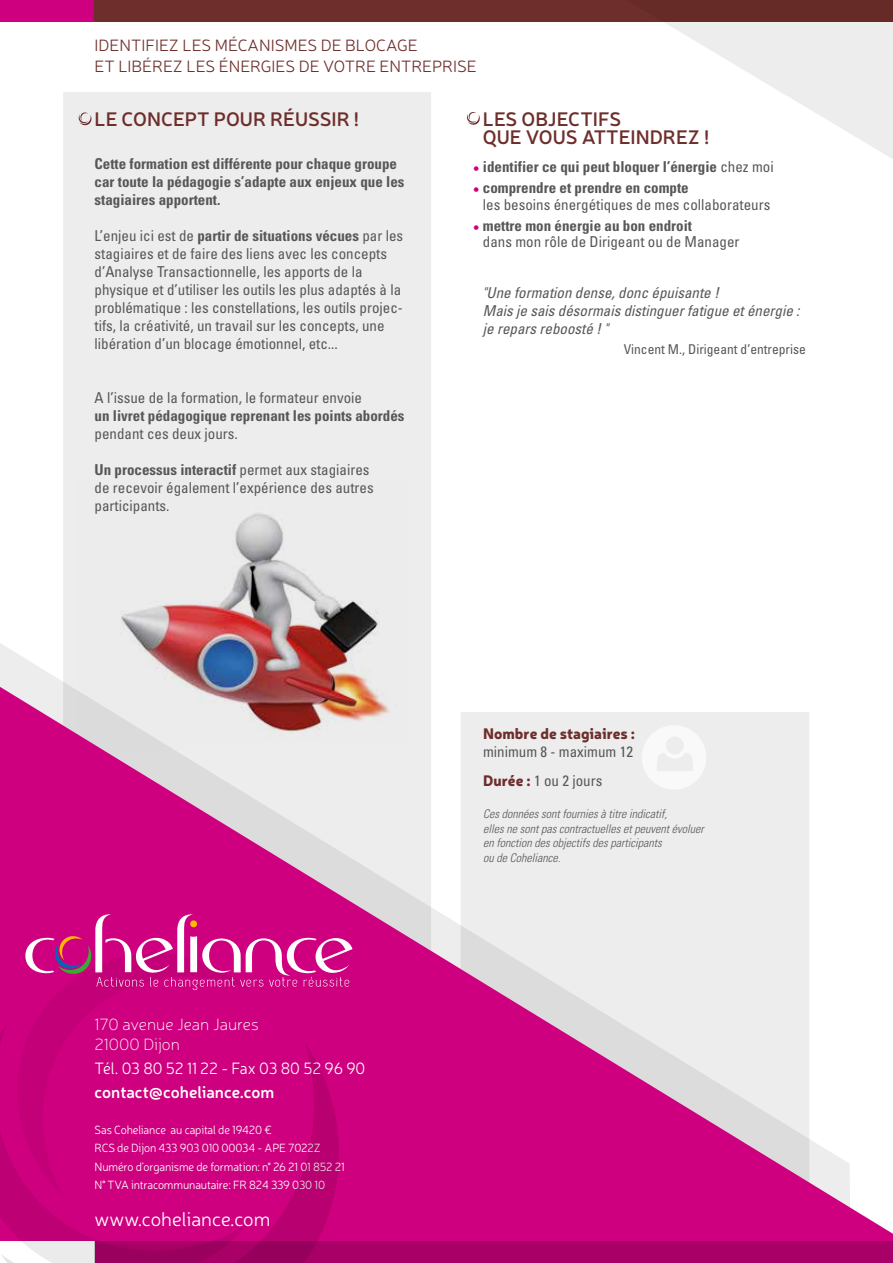
<style>
.page{position:relative;width:893px;height:1263px;background:#fff}
.page>*{position:absolute;margin:0;border:0;box-sizing:border-box;transform-origin:0 0}
.t1{font:600 19.5px/18.1px "Neris";color:#6e2e2b}
.t2{font:300 19.5px "Neris";color:#fff}
.t3{font:300 16.5px/21px "Neris";color:#6e2e2b}
.t4{font:100 16.5px/19.8px "Neris";color:#fff}
.t5{font:300 16.5px "Neris";letter-spacing:-.005em;color:#fff;scale:.94 1}
.t6{font:600 16.5px "Neris";color:#fff}
.t7{font:condensed 15px/18px "Univers";color:#575756}
.t8{font:700 condensed 15px/18px "Univers";color:#575756}
.t9{font:italic condensed 15px/18px "Univers";color:#575756}
.t10{font:900 15px "Neris";color:#6e2e2b}
.t11{font:condensed 15px/21px "Univers";color:#cf007f}
.t12{font:condensed 13.5px "Univers";color:#575756}
.t13{font:300 12px/18.1px "Neris";letter-spacing:-.01em;color:#fff;scale:.94 1}
.t14{font:italic 300 condensed 12px/14.4px "Univers";color:#575756}
.s1{font-weight:700}
.s2{font-weight:400}
.s3{font-family:"Neris";font-weight:900;font-stretch:normal;color:#6e2e2b}
</style>
<div class="page">
<div style="left:63px;top:92px;width:368px;height:538px;background:#ededed"></div>
<img style="left:77px;top:480px;width:338px;height:150px">
<img style="left:0;top:630px;width:431px;height:57px">
<svg style="left:0;top:687px;width:893px;height:555px"></svg>
<div style="left:95px;top:1242px;width:798px;height:21px;background:#a80067"></div>
<svg style="left:248px;top:1042px;width:91px;height:221px;background:#c30077"></svg>
<svg style="left:0;top:1024px;width:248px;height:239px;fill:#cf007f"></svg>
<svg style="left:17px;top:953px;width:234px;height:244px;background:#cd007e"></svg>
<svg style="left:25px;top:914px;width:327px;height:76px;background:#d32890"></svg>
<div style="left:0;top:0;width:95px;height:21px;background:#cf007f"></div>
<div style="left:95px;top:0;width:798px;height:21px;background:#6e2e2b"></div>
<svg style="left:591px;top:21px;width:302px;height:138px"></svg>
<svg style="left:78px;top:112px;width:14px;height:14px"></svg>
<svg style="left:461px;top:712px;width:348px;height:471px;background:#e4b4d1"></svg>
<svg style="left:642px;top:725px;width:64px;height:65px"></svg>
<svg style="left:467px;top:112px;width:13px;height:13px"></svg>
<p class="t3" style="left:95px;top:34px;width:384px">IDENTIFIEZ LES MÉCANISMES DE BLOCAGE<br>ET LIBÉREZ LES ÉNERGIES DE VOTRE ENTREPRISE</p>
<h1 class="t1" style="left:95px;top:109px;width:266px">LE CONCEPT POUR RÉUSSIR !</h1>
<p class="t8" style="left:95px;top:155px;width:311px">Cette formation est différente pour chaque groupe car toute la pédagogie s’adapte aux enjeux que les stagiaires apportent.</p>
<p class="t7" style="left:95px;top:227px;width:310px">L’enjeu ici est de <span class="s1">partir de situations vécues</span> par les stagiaires et de faire des liens avec les concepts d’Analyse Transactionnelle, les apports de la physique et d’utiliser les outils les plus adaptés à la problématique : les constellations, les outils projec&shy;tifs, la créativité, un travail sur les concepts, une libération d’un blocage émotionnel, etc...</p>
<p class="t7" style="left:95px;top:389px;width:269px">A l’issue de la formation, le formateur envoie</p>
<p class="t8" style="left:95px;top:407px;width:311px">un livret pédagogique reprenant les points abordés</p>
<p class="t7" style="left:95px;top:425px;width:145px">pendant ces deux jours.</p>
<p class="t7" style="left:95px;top:461px;width:281px"><span class="s1">Un processus interactif</span> permet aux stagiaires de recevoir également l’expérience des autres participants.</p>
<h1 class="t1" style="left:483px;top:109px;width:228px">LES OBJECTIFS<br>QUE VOUS ATTEINDREZ !</h1>
<p class="t8" style="left:483px;top:156px;width:292px;line-height:21px">identifier ce qui peut bloquer l’énergie <span class="s2">chez moi </span>comprendre et prendre en compte</p>
<p class="t7" style="left:483px;top:195px;width:289px">les besoins énergétiques de mes collaborateurs</p>
<p class="t8" style="left:483px;top:216px;width:211px">mettre mon énergie au bon endroit</p>
<p class="t7" style="left:483px;top:233px;width:258px">dans mon rôle de Dirigeant ou de Manager</p>
<p class="t9" style="left:483px;top:284px;width:318px">"Une formation dense, donc épuisante !<br>Mais je sais désormais distinguer fatigue et énergie : je repars reboosté ! "</p>
<p class="t12" style="left:624px;top:341px;width:183px">Vincent M., Dirigeant d’entreprise</p>
<p class="t11" style="left:474px;top:158px;width:6px">• •</p>
<p class="t11" style="left:474px;top:217px;width:6px">•</p>
<p class="t4" style="left:95px;top:1014px;width:166px">170 avenue Jean Jaures<br>21000 Dijon</p>
<p class="t5" style="left:95px;top:1058px;width:290px">Tél. 03 80 52 11 22 - Fax 03 80 52 96 90</p>
<p class="t6" style="left:95px;top:1081px;width:181px">contact@coheliance.com</p>
<p class="t13" style="left:95px;top:1120px;width:268px">Sas Coheliance au capital de 19420 €<br>RCS de Dijon 433 903 010 00034 - APE 7022Z Numéro d’organisme de formation: n° 26 21 01 852 21<br>N° TVA intracommunautaire: FR 824 339 030 10</p>
<h1 class="t2" style="left:95px;top:1206px;width:177px">www.coheliance.com</h1>
<p class="t10" style="left:483px;top:723px;width:153px">Nombre de stagiaires :</p>
<p class="t7" style="left:483px;top:737px;width:151px;line-height:28.7px">minimum 8 - maximum 12<br><span class="s3">Durée :</span> 1 ou 2 jours</p>
<p class="t14" style="left:483px;top:807px;width:222px">Ces données sont fournies à titre indicatif,<br>elles ne sont pas contractuelles et peuvent évoluer en fonction des objectifs des participants<br>ou de Coheliance.</p>
</div>
